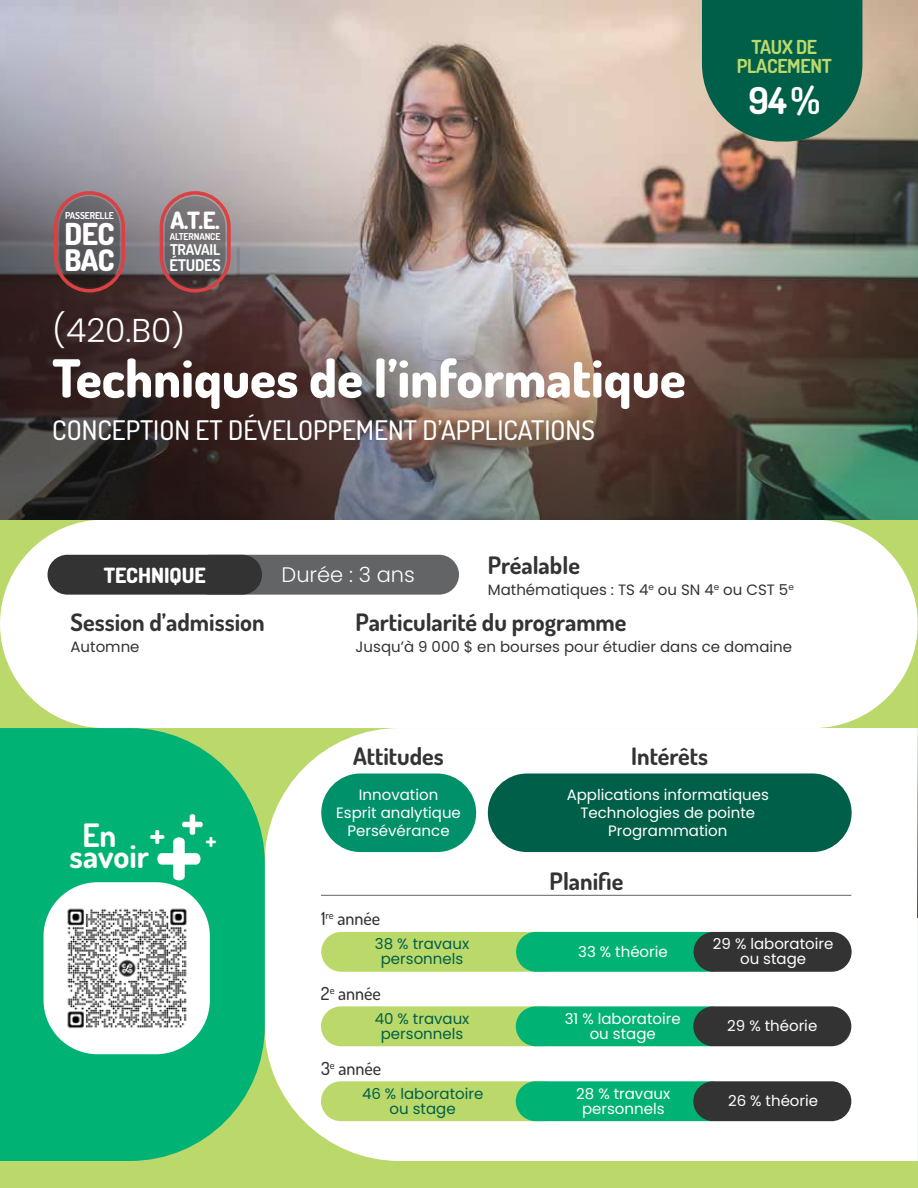
<style>
.page{position:relative;width:918px;height:1188px;background:#fff}
.page>*{position:absolute;margin:0;border:0;box-sizing:border-box;transform-origin:0 0}
.t1{font:700 107.25px "Dosis";color:#fff}
.t2{font:800 52.5px "Dosis";color:#fff}
.t3{font:700 37.05px "Dosis";color:#fff}
.t4{font:700 35.25px "Dosis";color:#fff}
.t5{font:300 33px "Poppins";color:#fff}
.t6{font:700 32.25px "Dosis";color:#fff}
.t7{font:800 30.3px "Dosis";color:#fff}
.t8{font:800 29.7px "Dosis";color:#fff}
.t9{font:500 27px "Dosis";color:#fff}
.t10{font:700 24px "Dosis";color:#333334}
.t11{font:800 23.7px "Dosis";color:#fff}
.t12{font:300 21px "Poppins";color:#fff}
.t13{font:800 21px "Dosis";color:#fff}
.t14{font:700 19.35px/19.6px "Dosis";letter-spacing:-.015em;color:#bbd86b;text-align:center}
.t15{font:500 18px "Dosis";color:#333334}
.t16{font:700 16.05px "Dosis";letter-spacing:-.015em;color:#fff}
.t17{font:15px/18px "Poppins";color:#fff;text-align:center}
.t18{font:15px "Poppins";color:#333334}
.t19{font:15px/15px "Poppins";color:#005f48;text-align:center}
.t20{font:700 14.85px "Dosis";letter-spacing:-.015em;color:#fff}
.t21{font:700 9.45px "Dosis";letter-spacing:-.015em;color:#fff}
.s1{font-size:24.9px}
</style>
<div class="page">
<div style="left:0;top:520px;width:918px;height:668px;background:#bbd86b"></div>
<div style="left:265px;top:728px;width:653px;height:433px;background:#fff"></div>
<div style="left:321px;top:773px;width:155px;height:79px;background:#00906a;border-radius:39px"></div>
<div style="left:488px;top:773px;width:364px;height:79px;background:#005f48;border-radius:39px"></div>
<div style="left:321px;top:932px;width:243px;height:40px;background:#bbd86b;border-radius:20px"></div>
<div style="left:516px;top:932px;width:215px;height:40px;background:#00b374;border-radius:20px"></div>
<div style="left:694px;top:932px;width:158px;height:40px;background:#333334;border-radius:20px"></div>
<svg style="left:0;top:728px;width:265px;height:433px;background:#12b674"></svg>
<div style="left:321px;top:1006px;width:243px;height:40px;background:#bbd86b;border-radius:20px"></div>
<div style="left:321px;top:1081px;width:243px;height:40px;background:#bbd86b;border-radius:20px"></div>
<div style="left:516px;top:1006px;width:214px;height:40px;background:#00b374;border-radius:20px"></div>
<div style="left:516px;top:1081px;width:214px;height:40px;background:#00b374;border-radius:20px"></div>
<div style="left:693px;top:1006px;width:158px;height:40px;background:#333334;border-radius:20px"></div>
<div style="left:693px;top:1081px;width:158px;height:40px;background:#333334;border-radius:20px"></div>
<div style="left:0;top:520px;width:918px;height:208px;background:#fff;border-radius:104px"></div>
<div style="left:190px;top:555px;width:269px;height:40px;background:#636466;border-radius:20px"></div>
<div style="left:48px;top:555px;width:214px;height:40px;background:#333334;border-radius:20px"></div>
<img style="left:0;top:0;width:918px;height:520px">
<svg style="left:917px;top:613px;width:1px;height:305px"></svg>
<hr style="left:321px;top:895px;width:530px;height:1px;background:#636466">
<svg style="left:702px;top:0;width:160px;height:142px;background:#166851"></svg>
<div style="left:54px;top:191px;width:71px;height:102px;border:4px solid #db4142;border-radius:34px"></div>
<svg style="left:59px;top:196px;width:61px;height:92px;background:#565459"></svg>
<div style="left:160px;top:191px;width:71px;height:102px;border:4px solid #db4142;border-radius:34px"></div>
<svg style="left:165px;top:196px;width:60px;height:92px;background:#6a676a"></svg>
<div style="left:44px;top:882px;width:166px;height:172px;background:#fff;border-radius:54px"></div>
<img style="left:67px;top:908px;width:120px;height:121px">
<p class="t21" style="left:65px;top:209px;width:50px">PASSERELLE</p>
<h3 class="t7" style="left:64px;top:213px;width:52px">DEC</h3>
<h3 class="t8" style="left:64px;top:240px;width:52px">BAC</h3>
<h3 class="t11" style="left:170px;top:204px;width:51px">A.T.E.</h3>
<p class="t21" style="left:170px;top:230px;width:52px">ALTERNANCE</p>
<p class="t20" style="left:170px;top:239px;width:52px">TRAVAIL</p>
<p class="t16" style="left:169px;top:254px;width:53px">ÉTUDES</p>
<h3 class="t5" style="left:52px;top:311px;width:135px">(420.B0)</h3>
<h2 class="t2" style="left:52px;top:342px;width:635px">Techniques de l’informatique</h2>
<h3 class="t9" style="left:52px;top:411px;width:544px">CONCEPTION ET DÉVELOPPEMENT D’APPLICATIONS</h3>
<p class="t14" style="left:737px;top:36px;width:97px">TAUX DE<br>PLACEMENT</p>
<h3 class="t3" style="left:748px;top:75px;width:73px">94 %</h3>
<h3 class="t10" style="left:488px;top:549px;width:94px">Préalable</h3>
<p class="t18" style="left:488px;top:581px;width:307px">Mathématiques : TS 4<sup>e</sup> ou SN 4<sup>e</sup> ou CST 5<sup>e</sup></p>
<h3 class="t13" style="left:104px;top:561px;width:104px">TECHNIQUE</h3>
<h3 class="t12" style="left:282px;top:563px;width:135px">Durée : 3 ans</h3>
<h3 class="t10" style="left:70px;top:606px;width:196px">Session d’admission</h3>
<p class="t18" style="left:70px;top:638px;width:71px">Automne</p>
<h3 class="t10" style="left:356px;top:606px;width:272px">Particularité du programme</h3>
<p class="t18" style="left:356px;top:638px;width:438px">Jusqu’à 9 000 $ en bourses pour étudier dans ce domaine</p>
<h3 class="t4" style="left:150px;top:809px;width:68px">+ <sup>+</sup><span class="s1">+</span></h3>
<h3 class="t6" style="left:83px;top:813px;width:35px">En</h3>
<h3 class="t6" style="left:70px;top:834px;width:81px">savoir</h3>
<h1 class="t1" style="left:155px;top:776px;width:50px">+</h1>
<h3 class="t10" style="left:353px;top:740px;width:92px">Attitudes</h3>
<h3 class="t10" style="left:631px;top:740px;width:78px">Intérêts</h3>
<p class="t17" style="left:336px;top:786px;width:126px">Innovation<br>Esprit analytique<br>Persévérance</p>
<p class="t15" style="left:321px;top:906px;width:61px">1<sup>re</sup> année</p>
<p class="t19" style="left:375px;top:936px;width:96px">38 % travaux personnels</p>
<p class="t15" style="left:321px;top:981px;width:62px">2<sup>e</sup> année</p>
<p class="t19" style="left:375px;top:1011px;width:96px">40 % travaux personnels</p>
<p class="t15" style="left:321px;top:1055px;width:62px">3<sup>e</sup> année</p>
<p class="t19" style="left:362px;top:1086px;width:123px">46 % laboratoire ou stage</p>
<p class="t17" style="left:567px;top:786px;width:204px">Applications informatiques<br>Technologies de pointe<br>Programmation</p>
<h3 class="t10" style="left:550px;top:865px;width:75px">Planifie</h3>
<p class="t17" style="left:578px;top:943px;width:91px">33 % théorie</p>
<p class="t17" style="left:565px;top:1011px;width:117px;line-height:15px">31 % laboratoire ou stage</p>
<p class="t17" style="left:576px;top:1086px;width:96px;line-height:15px">28 % travaux personnels</p>
<p class="t17" style="left:713px;top:936px;width:122px;line-height:15px">29 % laboratoire ou stage</p>
<p class="t17" style="left:727px;top:1017px;width:92px">29 % théorie</p>
<p class="t17" style="left:728px;top:1092px;width:92px">26 % théorie</p>
</div>
